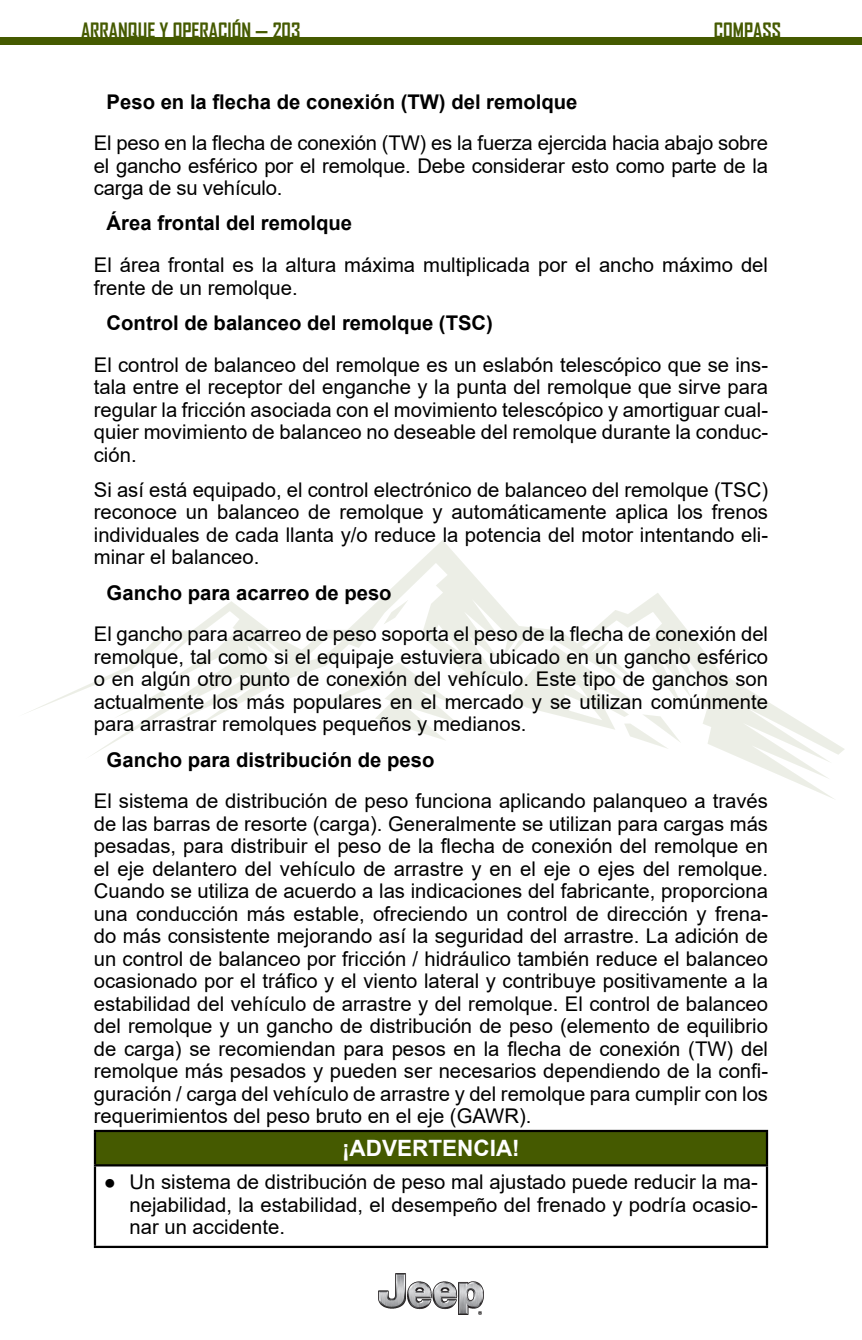
<style>
.page{position:relative;width:862px;height:1340px;background:#fff}
.page>*{position:absolute;margin:0;border:0;box-sizing:border-box;transform-origin:0 0}
.Adver_Preca_Título{font:700 22.5px "Arial";color:#fff}
._4_Normal{font:20.25px/22.5px "Arial";color:#000;text-align:justify}
._3_Tercer_sub{font:700 20.25px "Arial";color:#000}
.t1{font:700 20.25px "Agency FB";color:#455a00}
.s1{font-style:inherit}
</style>
<div class="page">
<img style="left:378px;top:1273px;width:105px;height:41px">
<div style="left:0;top:37px;width:861px;height:8px;background:#455a00"></div>
<svg style="left:27px;top:540px;width:817px;height:259px"></svg>
<svg style="left:114px;top:691px;width:52px;height:27px"></svg>
<svg style="left:310px;top:662px;width:146px;height:79px"></svg>
<svg style="left:383px;top:599px;width:25px;height:25px"></svg>
<svg style="left:498px;top:645px;width:183px;height:104px"></svg>
<div style="left:95px;top:1130px;width:671px;height:35px;background:#455a00"></div>
<hr style="left:94px;top:1129px;width:673px;height:3px;background:#000">
<hr style="left:94px;top:1132px;width:2px;height:32px;background:#000">
<hr style="left:765px;top:1132px;width:2px;height:32px;background:#000">
<hr style="left:94px;top:1164px;width:673px;height:2px;background:#000">
<hr style="left:94px;top:1166px;width:2px;height:79px;background:#000">
<hr style="left:765px;top:1166px;width:2px;height:79px;background:#000">
<hr style="left:94px;top:1245px;width:673px;height:2px;background:#000">
<p class="t1" style="left:81px;top:18px;width:221px">ARRANQUE Y OPERACIÓN — <span class="s1">203</span></p>
<p class="t1" style="left:713px;top:18px;width:69px">COMPASS</p>
<p class="_3_Tercer_sub" style="left:107px;top:87px;width:472px">Peso en la flecha de conexión (TW) del remolque</p>
<p class="_4_Normal" style="left:94px;top:132px;width:675px">El peso en la flecha de conexión (TW) es la fuerza ejercida hacia abajo sobre el gancho esférico por el remolque. Debe considerar esto como parte de la carga de su vehículo.</p>
<p class="_3_Tercer_sub" style="left:107px;top:209px;width:247px">Área frontal del remolque</p>
<p class="_4_Normal" style="left:94px;top:254px;width:675px">El área frontal es la altura máxima multiplicada por el ancho máximo del frente de un remolque.</p>
<p class="_3_Tercer_sub" style="left:107px;top:308px;width:387px">Control de balanceo del remolque (TSC)</p>
<p class="_4_Normal" style="left:94px;top:353px;width:675px">El control de balanceo del remolque es un eslabón telescópico que se ins&shy;tala entre el receptor del enganche y la punta del remolque que sirve para regular la fricción asociada con el movimiento telescópico y amortiguar cual&shy;quier movimiento de balanceo no deseable del remolque durante la conduc&shy;ción.</p>
<p class="_4_Normal" style="left:94px;top:478px;width:675px">Si así está equipado, el control electrónico de balanceo del remolque (TSC) reconoce un balanceo de remolque y automáticamente aplica los frenos individuales de cada llanta y/o reduce la potencia del motor intentando eli&shy;minar el balanceo.</p>
<p class="_3_Tercer_sub" style="left:107px;top:578px;width:286px">Gancho para acarreo de peso</p>
<p class="_4_Normal" style="left:94px;top:623px;width:675px">El gancho para acarreo de peso soporta el peso de la flecha de conexión del remolque, tal como si el equipaje estuviera ubicado en un gancho esférico o en algún otro punto de conexión del vehículo. Este tipo de ganchos son actualmente los más populares en el mercado y se utilizan comúnmente para arrastrar remolques pequeños y medianos.</p>
<p class="_3_Tercer_sub" style="left:107px;top:745px;width:329px">Gancho para distribución de peso</p>
<p class="_4_Normal" style="left:94px;top:789px;width:675px">El sistema de distribución de peso funciona aplicando palanqueo a través de las barras de resorte (carga). Generalmente se utilizan para cargas más pesadas, para distribuir el peso de la flecha de conexión del remolque en el eje delantero del vehículo de arrastre y en el eje o ejes del remolque.<br>Cuando se utiliza de acuerdo a las indicaciones del fabricante, proporciona una conducción más estable, ofreciendo un control de dirección y frena&shy;do más consistente mejorando así la seguridad del arrastre. La adición de un control de balanceo por fricción / hidráulico también reduce el balanceo ocasionado por el tráfico y el viento lateral y contribuye positivamente a la estabilidad del vehículo de arrastre y del remolque. El control de balanceo del remolque y un gancho de distribución de peso (elemento de equilibrio de carga) se recomiendan para pesos en la flecha de conexión (TW) del remolque más pesados y pueden ser necesarios dependiendo de la confi&shy;guración / carga del vehículo de arrastre y del remolque para cumplir con los requerimientos del peso bruto en el eje (GAWR).</p>
<p class="Adver_Preca_Título" style="left:342px;top:1132px;width:179px">¡ADVERTENCIA!</p>
<p class="_4_Normal" style="left:129px;top:1170px;width:629px;text-indent:-26px">● Un sistema de distribución de peso mal ajustado puede reducir la ma&shy;nejabilidad, la estabilidad, el desempeño del frenado y podría ocasio&shy;nar un accidente.</p>
</div>
